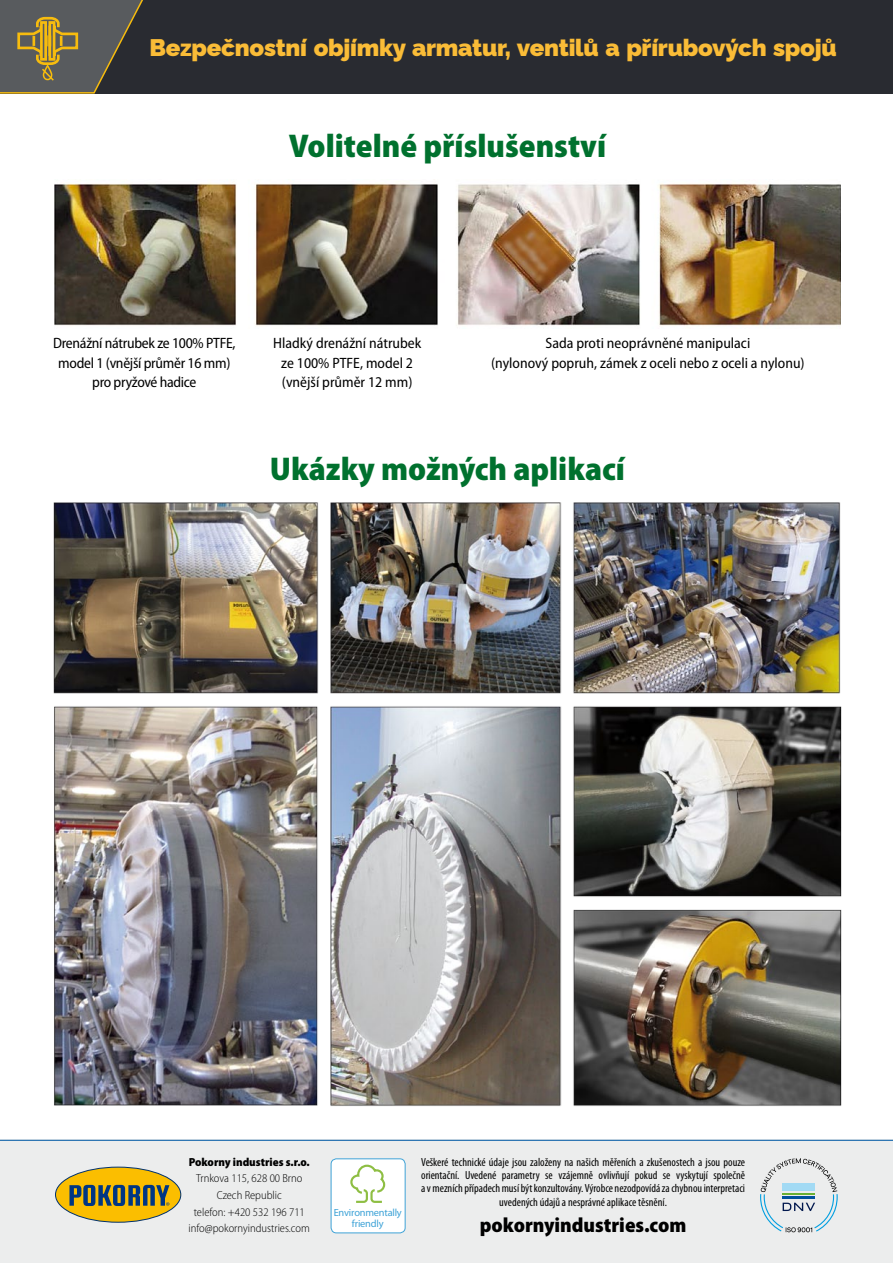
<style>
.page{position:relative;width:893px;height:1263px;background:#fff}
.page>*{position:absolute;margin:0;border:0;box-sizing:border-box;transform-origin:0 0}
.t1{font:900 semi-condensed 33px "Myriad Pro";color:#00712e}
.t2{font:900 24px "Rawline";letter-spacing:-.01em;color:#fabc37}
.t3{font:900 semi-condensed 20.7px "Myriad Pro";color:#000}
.t4{font:semi-condensed 15px/19.5px "Myriad Pro";color:#000;text-align:center}
.t5{font:semi-condensed 15px/19.5px "Myriad Pro";letter-spacing:-.02em;color:#000;text-align:center}
.t6{font:condensed 11.7px/13.4px "Myriad Pro";color:#000;text-align:center}
.t7{font:300 semi-condensed 11.7px/16.6px "Myriad Pro";color:#000;text-align:center}
.t8{font:900 semi-condensed 11.7px "Myriad Pro";color:#000}
.t9{font:10.35px/10.6px "Myriad Pro";letter-spacing:-.02em;color:#3fa3d7;text-align:center}
</style>
<div class="page">
<img style="left:54px;top:183px;width:787px;height:143px">
<div style="left:0;top:0;width:893px;height:94px;background:#292b31"></div>
<svg style="left:0;top:0;width:143px;height:94px"></svg>
<div style="left:0;top:1140px;width:893px;height:123px;background:#eceded"></div>
<hr style="left:0;top:1140px;width:893px;height:1px;background:#005aa5">
<img style="left:53px;top:502px;width:789px;height:604px">
<svg style="left:760px;top:1158px;width:78px;height:74px"></svg>
<div style="left:56px;top:1167px;width:125px;height:55px;background:#fbbe00;border-radius:50%"></div>
<div style="left:55px;top:1167px;width:126px;height:55px;border:1px solid #00316d;border-radius:50%"></div>
<svg style="left:69px;top:1185px;width:100px;height:21px"></svg>
<svg style="left:331px;top:1159px;width:74px;height:74px;background:#f8fbf4"></svg>
<div style="left:331px;top:1158px;width:75px;height:75px;border:1px solid #3fa3d7;border-radius:5px"></div>
<h2 class="t2" style="left:149px;top:29px;width:689px">Bezpečnostní objímky armatur, ventilů a přírubových spojů</h2>
<h1 class="t1" style="left:289px;top:127px;width:319px">Volitelné příslušenství</h1>
<p class="t5" style="left:53px;top:334px;width:184px">Drenážní nátrubek ze 100% PTFE, model 1 (vnější průměr 16 mm) pro pryžové hadice</p>
<p class="t4" style="left:273px;top:334px;width:150px">Hladký drenážní nátrubek ze 100% PTFE, model 2 (vnější průměr 12 mm)</p>
<p class="t4" style="left:491px;top:334px;width:315px">Sada proti neoprávněné manipulaci<br>(nylonový popruh, zámek z oceli nebo z oceli a nylonu)</p>
<h1 class="t1" style="left:270px;top:450px;width:357px">Ukázky možných aplikací</h1>
<p class="t8" style="left:189px;top:1155px;width:123px">Pokorny industries s.r.o.</p>
<p class="t7" style="left:189px;top:1170px;width:123px">Trnkova 115, 628 00 Brno<br>Czech Republic<br>telefon: +420 532 196 711 info@pokornyindustries.com</p>
<p class="t9" style="left:334px;top:1208px;width:70px">Environmentally friendly</p>
<p class="t6" style="left:421px;top:1155px;width:325px">Veškeré technické údaje jsou založeny na našich měřeních a zkušenostech a jsou pouze orientační. Uvedené parametry se vzájemně ovlivňují pokud se vyskytují společně a v mezních případech musí být konzultovány. Výrobce nezodpovídá za chybnou interpretaci uvedených údajů a nesprávné aplikace těsnění.</p>
<h3 class="t3" style="left:480px;top:1213px;width:208px">pokornyindustries.com</h3>
</div>
